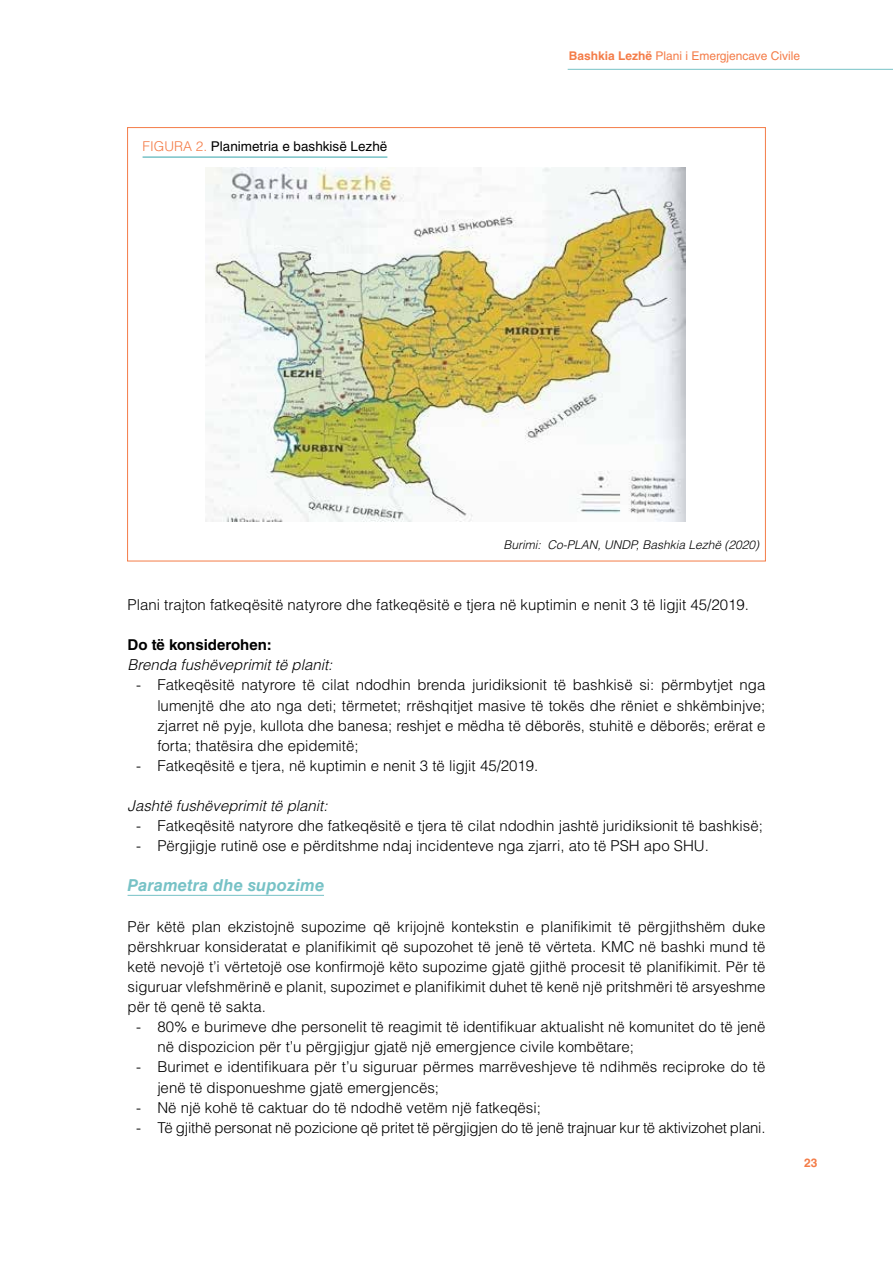
<style>
.page{position:relative;width:893px;height:1263px;background:#fff}
.page>*{position:absolute;margin:0;border:0;box-sizing:border-box;transform-origin:0 0}
.t1{font:italic 700 16.5px "Helvetica LT Std";letter-spacing:.01em;color:#77c2c6}
.t2{font:300 15px/20.1px "Helvetica LT Std";color:#000;text-align:justify}
.t3{font:italic 300 15px "Helvetica LT Std";color:#000}
.t4{font:700 15px "Helvetica LT Std";color:#000}
.t5{font:13.5px "Helvetica LT Std";color:#000}
.t6{font:italic 300 12px "Helvetica LT Std";color:#000}
.t7{font:12px "Helvetica LT Std";color:#f47c48}
.t8{font:700 12px "Helvetica LT Std";color:#f47c48}
.s1{font-weight:300;color:#f47c48}
.s2{font-weight:700}
</style>
<div class="page">
<hr style="left:568px;top:69px;width:325px;height:1px;background:#77c2c6">
<hr style="left:128px;top:895px;width:196px;height:1px;background:#77c2c6">
<img style="left:205px;top:167px;width:481px;height:354px">
<hr style="left:143px;top:156px;width:244px;height:2px;background:#77c2c6">
<p class="t5" style="left:143px;top:139px;width:246px"><span class="s1">FIGURA 2.</span> Planimetria e bashkisë Lezhë</p>
<p class="t7" style="left:569px;top:49px;width:233px"><span class="s2">Bashkia Lezhë</span> Plani i Emergjencave Civile</p>
<p class="t6" style="left:503px;top:537px;width:257px">Burimi: Co-PLAN, UNDP, Bashkia Lezhë (2020)</p>
<p class="t2" style="left:128px;top:594px;width:623px">Plani trajton fatkeqësitë natyrore dhe fatkeqësitë e tjera në kuptimin e nenit 3 të ligjit 45/2019.</p>
<p class="t4" style="left:128px;top:636px;width:146px">Do të konsiderohen:</p>
<p class="t3" style="left:128px;top:656px;width:206px">Brenda fushëveprimit të planit:</p>
<p class="t2" style="left:157px;top:675px;width:610px;text-indent:-21px">- Fatkeqësitë natyrore të cilat ndodhin brenda juridiksionit të bashkisë si: përmbytjet nga lumenjtë dhe ato nga deti; tërmetet; rrëshqitjet masive të tokës dhe rëniet e shkëmbinjve; zjarret në pyje, kullota dhe banesa; reshjet e mëdha të dëborës, stuhitë e dëborës; erërat e forta; thatësira dhe epidemitë;</p>
<p class="t2" style="left:136px;top:755px;width:404px">- Fatkeqësitë e tjera, në kuptimin e nenit 3 të ligjit 45/2019.</p>
<p class="t3" style="left:128px;top:796px;width:202px">Jashtë fushëveprimit të planit:</p>
<p class="t2" style="left:136px;top:816px;width:628px">- Fatkeqësitë natyrore dhe fatkeqësitë e tjera të cilat ndodhin jashtë juridiksionit të bashkisë;</p>
<p class="t2" style="left:136px;top:836px;width:574px">- Përgjigje rutinë ose e përditshme ndaj incidenteve nga zjarri, ato të PSH apo SHU.</p>
<p class="t1" style="left:128px;top:875px;width:198px">Parametra dhe supozime</p>
<p class="t2" style="left:128px;top:916px;width:639px">Për këtë plan ekzistojnë supozime që krijojnë kontekstin e planifikimit të përgjithshëm duke përshkruar konsideratat e planifikimit që supozohet të jenë të vërteta. KMC në bashki mund të ketë nevojë t’i vërtetojë ose konfirmojë këto supozime gjatë gjithë procesit të planifikimit. Për të siguruar vlefshmërinë e planit, supozimet e planifikimit duhet të kenë një pritshmëri të arsyeshme për të qenë të sakta.</p>
<p class="t2" style="left:157px;top:1017px;width:610px;text-indent:-21px">- 80% e burimeve dhe personelit të reagimit të identifikuar aktualisht në komunitet do të jenë në dispozicion për t’u përgjigjur gjatë një emergjence civile kombëtare;</p>
<p class="t2" style="left:157px;top:1057px;width:610px;text-indent:-21px">- Burimet e identifikuara për t’u siguruar përmes marrëveshjeve të ndihmës reciproke do të jenë të disponueshme gjatë emergjencës;</p>
<p class="t2" style="left:136px;top:1097px;width:406px">- Në një kohë të caktuar do të ndodhë vetëm një fatkeqësi;</p>
<p class="t2" style="left:136px;top:1117px;width:631px">- Të gjithë personat në pozicione që pritet të përgjigjen do të jenë trajnuar kur të aktivizohet plani.</p>
<p class="t8" style="left:804px;top:1156px;width:15px">23</p>
</div>
